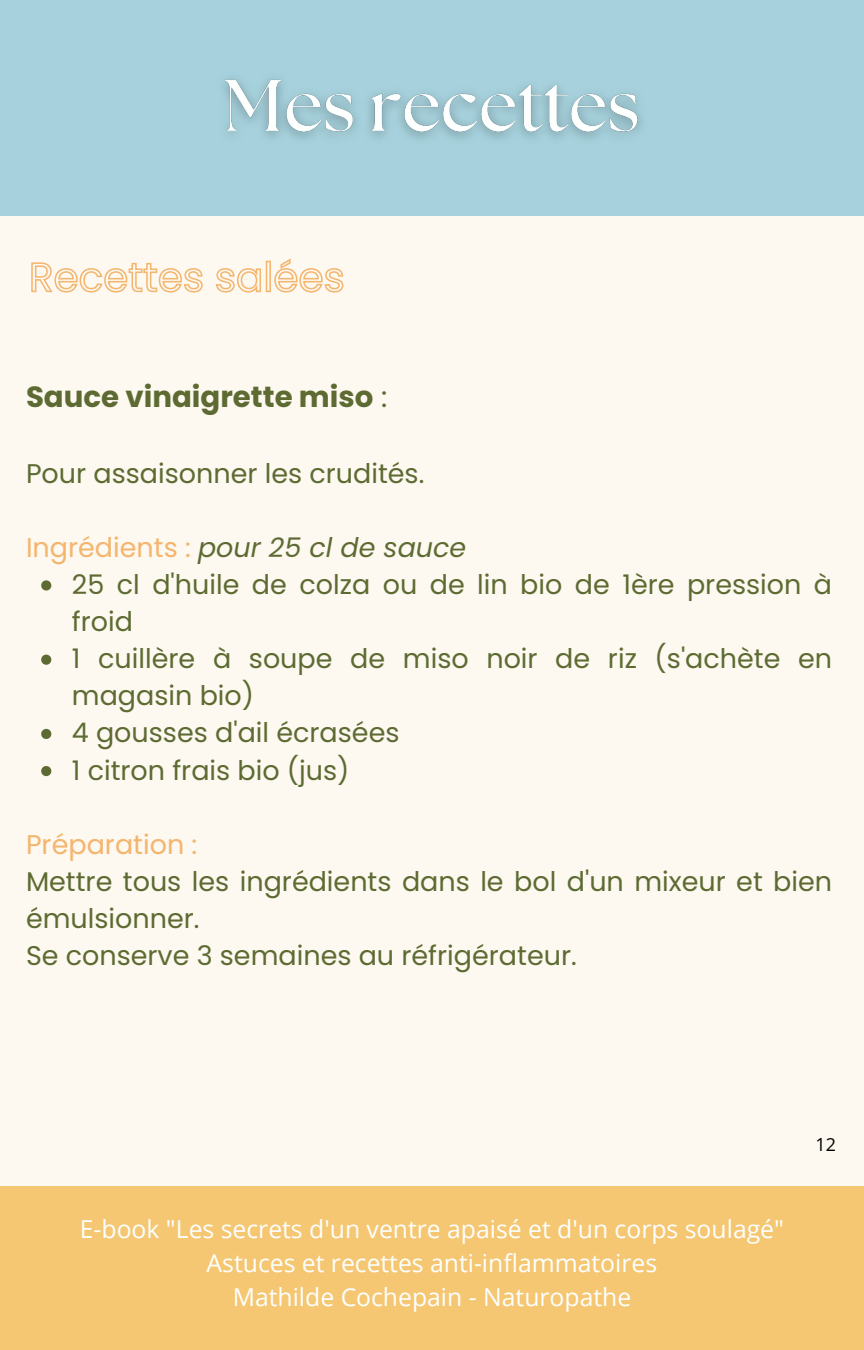
<style>
.page{position:relative;width:864px;height:1350px;background:#fdf8f0}
.page>*{position:absolute;margin:0;border:0;box-sizing:border-box;transform-origin:0 0}
.t1{font:700 29.25px "Poppins";color:#5d6b32}
.t2{font:27px/37.1px "Poppins";color:#5d6b32}
.t3{font:italic 27px "Poppins";color:#5d6b32}
.t4{font:27px "Poppins";color:#f4b56d}
.t5{font:24.75px "Open Sans";color:#fcfffe}
.t6{font:18px "Open Sans";color:#000}
.s1{font-weight:400}
.s2{font-style:normal;color:#f4b56d}
</style>
<div class="page">
<div style="left:0;top:0;width:864px;height:216px;background:#a7d2dd"></div>
<div style="left:0;top:1186px;width:864px;height:164px;background:#f6c772"></div>
<img style="left:224px;top:79px;width:417px;height:60px">
<svg style="left:31px;top:258px;width:313px;height:35px"></svg>
<svg style="left:41px;top:580px;width:10px;height:11px"></svg>
<svg style="left:41px;top:655px;width:10px;height:10px"></svg>
<svg style="left:41px;top:729px;width:10px;height:10px"></svg>
<svg style="left:41px;top:766px;width:10px;height:10px"></svg>
<p class="t1" style="left:26px;top:376px;width:363px">Sauce vinaigrette miso <span class="s1">:</span></p>
<p class="t2" style="left:26px;top:455px;width:400px">Pour assaisonner les crudités.</p>
<p class="t3" style="left:26px;top:528px;width:442px"><span class="s2">Ingrédients :</span> pour 25 cl de sauce</p>
<p class="t2" style="left:72px;top:566px;width:762px">25 cl d'huile de colza ou de lin bio de 1ère pression à froid</p>
<p class="t2" style="left:72px;top:640px;width:762px">1 cuillère à soupe de miso noir de riz (s'achète en magasin bio)</p>
<p class="t2" style="left:72px;top:714px;width:329px">4 gousses d'ail écrasées</p>
<p class="t2" style="left:72px;top:752px;width:279px">1 citron frais bio (jus)</p>
<p class="t4" style="left:26px;top:825px;width:173px">Préparation :</p>
<p class="t2" style="left:26px;top:863px;width:808px">Mettre tous les ingrédients dans le bol d'un mixeur et bien émulsionner.</p>
<p class="t2" style="left:26px;top:937px;width:552px">Se conserve 3 semaines au réfrigérateur.</p>
<p class="t5" style="left:80px;top:1212px;width:706px">E-book "Les secrets d'un ventre apaisé et d'un corps soulagé"</p>
<p class="t5" style="left:207px;top:1246px;width:452px">Astuces et recettes anti-inflammatoires</p>
<p class="t5" style="left:233px;top:1279px;width:400px">Mathilde Cochepain - Naturopathe</p>
<p class="t6" style="left:815px;top:1131px;width:22px">12</p>
</div>
